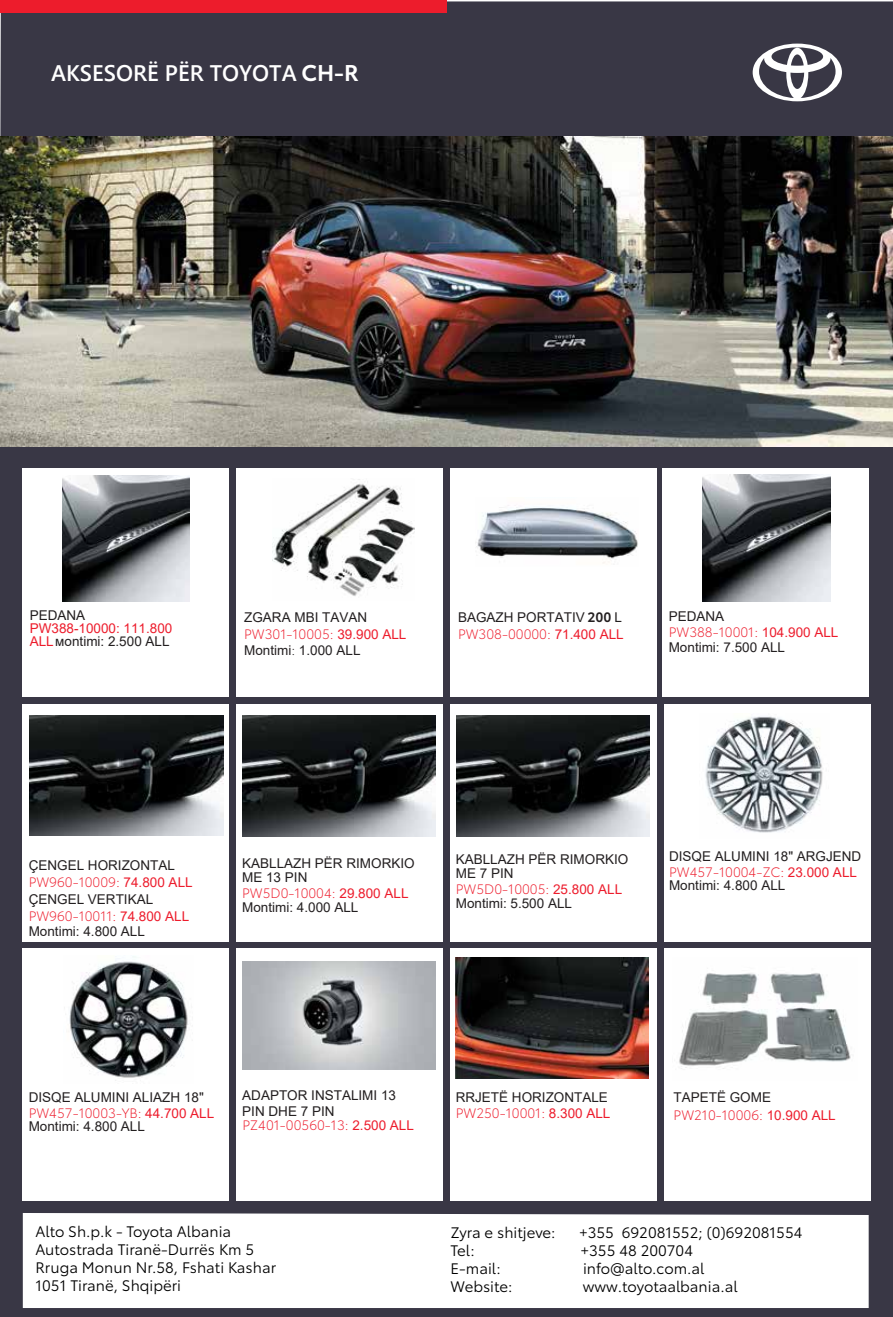
<style>
.page{position:relative;width:893px;height:1317px;background:#fff}
.page>*{position:absolute;margin:0;border:0;box-sizing:border-box;transform-origin:0 0}
.t1{font:600 22.5px "Segoe UI";color:#fff}
.t2{font:15px/18px "Toyota Type";color:#000}
.t3{font:13.5px/13.6px "Arial";color:#231f20}
.t4{font:300 13.5px "Toyota Type";color:#ed1c2c}
.t5{font:13.5px/13px "Arial";color:#ed1c2c}
.s1{font-family:"Toyota Type"}
.s2{color:#231f20}
.s3{font-family:"Arial";font-weight:400}
.s4{font-family:"Toyota Type";font-weight:300}
.s5{font-family:"Toyota Type";font-weight:600}
</style>
<div class="page">
<div style="left:0;top:1px;width:893px;height:1316px;background:#393745"></div>
<div style="left:23px;top:469px;width:206px;height:228px;background:#fff"></div>
<div style="left:23px;top:704px;width:206px;height:237px;background:#fff"></div>
<div style="left:23px;top:948px;width:206px;height:253px;background:#fff"></div>
<div style="left:236px;top:948px;width:207px;height:253px;background:#fff"></div>
<div style="left:450px;top:948px;width:206px;height:253px;background:#fff"></div>
<div style="left:664px;top:948px;width:206px;height:253px;background:#fff"></div>
<div style="left:236px;top:704px;width:207px;height:237px;background:#fff"></div>
<div style="left:450px;top:704px;width:206px;height:237px;background:#fff"></div>
<div style="left:664px;top:704px;width:206px;height:237px;background:#fff"></div>
<div style="left:236px;top:469px;width:207px;height:228px;background:#fff"></div>
<div style="left:450px;top:469px;width:206px;height:228px;background:#fff"></div>
<div style="left:663px;top:469px;width:206px;height:228px;background:#fff"></div>
<img style="left:0;top:136px;width:893px;height:310px">
<img style="left:63px;top:476px;width:126px;height:125px">
<svg style="left:753px;top:44px;width:89px;height:57px"></svg>
<div style="left:0;top:0;width:446px;height:13px;background:#ed1c2c"></div>
<img style="left:273px;top:479px;width:141px;height:117px">
<img style="left:475px;top:505px;width:163px;height:59px">
<img style="left:702px;top:474px;width:129px;height:128px">
<img style="left:30px;top:715px;width:193px;height:121px">
<img style="left:242px;top:715px;width:194px;height:121px">
<img style="left:456px;top:715px;width:194px;height:121px">
<img style="left:705px;top:716px;width:118px;height:117px">
<img style="left:68px;top:956px;width:120px;height:125px">
<img style="left:243px;top:961px;width:193px;height:109px">
<img style="left:455px;top:957px;width:194px;height:121px">
<img style="left:679px;top:973px;width:172px;height:96px">
<svg style="left:23px;top:1213px;width:846px;height:95px"></svg>
<h1 class="t1" style="left:51px;top:52px;width:309px">AKSESORË PËR TOYOTA <span class="s1">CH-R</span></h1>
<p class="t3" style="left:30px;top:608px;width:57px">PEDANA</p>
<p class="t5" style="left:30px;top:622px;width:144px">PW388-10000: 111.800<br>ALL<span class="s2">мontimi: 2.500 ALL</span></p>
<p class="t3" style="left:244px;top:610px;width:125px">ZGARA MBI TAVAN</p>
<p class="t4" style="left:244px;top:624px;width:164px">PW301-10005: <span class="s3">39.900 ALL</span></p>
<p class="t3" style="left:244px;top:644px;width:118px">Montimi<span class="s4">:</span> 1.000 ALL</p>
<p class="t3" style="left:458px;top:611px;width:166px">BAGAZH PORTATIV <span class="s5">200</span> L</p>
<p class="t4" style="left:458px;top:624px;width:167px">PW308-00000: <span class="s3">71.400 ALL</span></p>
<p class="t3" style="left:669px;top:609px;width:57px">PEDANA</p>
<p class="t4" style="left:669px;top:622px;width:171px">PW388-10001: <span class="s3">104.900 ALL</span></p>
<p class="t3" style="left:669px;top:640px;width:118px">Montimi: 7.500 ALL</p>
<p class="t3" style="left:29px;top:858px;width:148px">ÇENGEL HORIZONTAL</p>
<p class="t4" style="left:29px;top:872px;width:165px">PW960-10009: <span class="s3">74.800 ALL</span></p>
<p class="t3" style="left:29px;top:892px;width:126px">ÇENGEL VERTIKAL</p>
<p class="t4" style="left:29px;top:906px;width:162px">PW960-10011: <span class="s3">74.800 ALL</span></p>
<p class="t3" style="left:29px;top:924px;width:118px">Montimi: 4.800 ALL</p>
<p class="t3" style="left:242px;top:857px;width:174px">KABLLAZH PËR RIMORKIO<br>ME 13 PIN</p>
<p class="t4" style="left:242px;top:883px;width:168px">PW5D0-10004: <span class="s3">29.800 ALL</span></p>
<p class="t3" style="left:242px;top:900px;width:118px">Montimi: 4.000 ALL</p>
<p class="t3" style="left:456px;top:852px;width:174px">KABLLAZH PËR RIMORKIO<br>ME 7 PIN</p>
<p class="t4" style="left:456px;top:879px;width:168px">PW5D0-10005: <span class="s3">25.800 ALL</span></p>
<p class="t3" style="left:456px;top:896px;width:118px">Montimi: 5.500 ALL</p>
<p class="t3" style="left:669px;top:849px;width:194px">DISQE ALUMINI 18" ARGJEND</p>
<p class="t4" style="left:669px;top:862px;width:189px">PW457-10004-ZC: <span class="s3">23.000 ALL</span></p>
<p class="t3" style="left:669px;top:878px;width:118px">Montimi: 4.800 ALL</p>
<p class="t3" style="left:242px;top:1088px;width:155px;line-height:15.5px">ADAPTOR INSTALIMI 13<br>PIN DHE 7 PIN</p>
<p class="t3" style="left:29px;top:1090px;width:177px">DISQE ALUMINI ALIAZH 18"</p>
<p class="t4" style="left:29px;top:1103px;width:187px">PW457-10003-YB: <span class="s3">44.700 ALL</span></p>
<p class="t3" style="left:29px;top:1120px;width:118px">Montimi: 4.800 ALL</p>
<p class="t4" style="left:242px;top:1115px;width:173px">PZ401-00560-13: <span class="s3">2.500 ALL</span></p>
<p class="t3" style="left:456px;top:1090px;width:154px">RRJETË HORIZONTALE</p>
<p class="t3" style="left:673px;top:1090px;width:99px">TAPETË GOME</p>
<p class="t4" style="left:456px;top:1103px;width:156px">PW250-10001: <span class="s3">8.300 ALL</span></p>
<p class="t4" style="left:673px;top:1105px;width:164px">PW210-10006: <span class="s3">10.900 ALL</span></p>
<p class="t2" style="left:36px;top:1221px;width:242px">Alto Sh.p.k - Toyota Albania<br>Autostrada Tiranë-Durrës Km 5<br>Rruga Monun Nr.58, Fshati Kashar<br>1051 Tiranë, Shqipëri</p>
<p class="t2" style="left:451px;top:1222px;width:107px">Zyra e shitjeve:</p>
<p class="t2" style="left:579px;top:1222px;width:225px">+355 692081552; (0)692081554</p>
<p class="t2" style="left:451px;top:1240px;width:26px">Tel:</p>
<p class="t2" style="left:580px;top:1240px;width:114px">+355 48 200704</p>
<p class="t2" style="left:451px;top:1258px;width:52px">E-mail:</p>
<p class="t2" style="left:583px;top:1258px;width:123px">info@alto.com.al</p>
<p class="t2" style="left:451px;top:1276px;width:63px">Website:</p>
<p class="t2" style="left:583px;top:1276px;width:156px">www.toyotaalbania.al</p>
</div>
